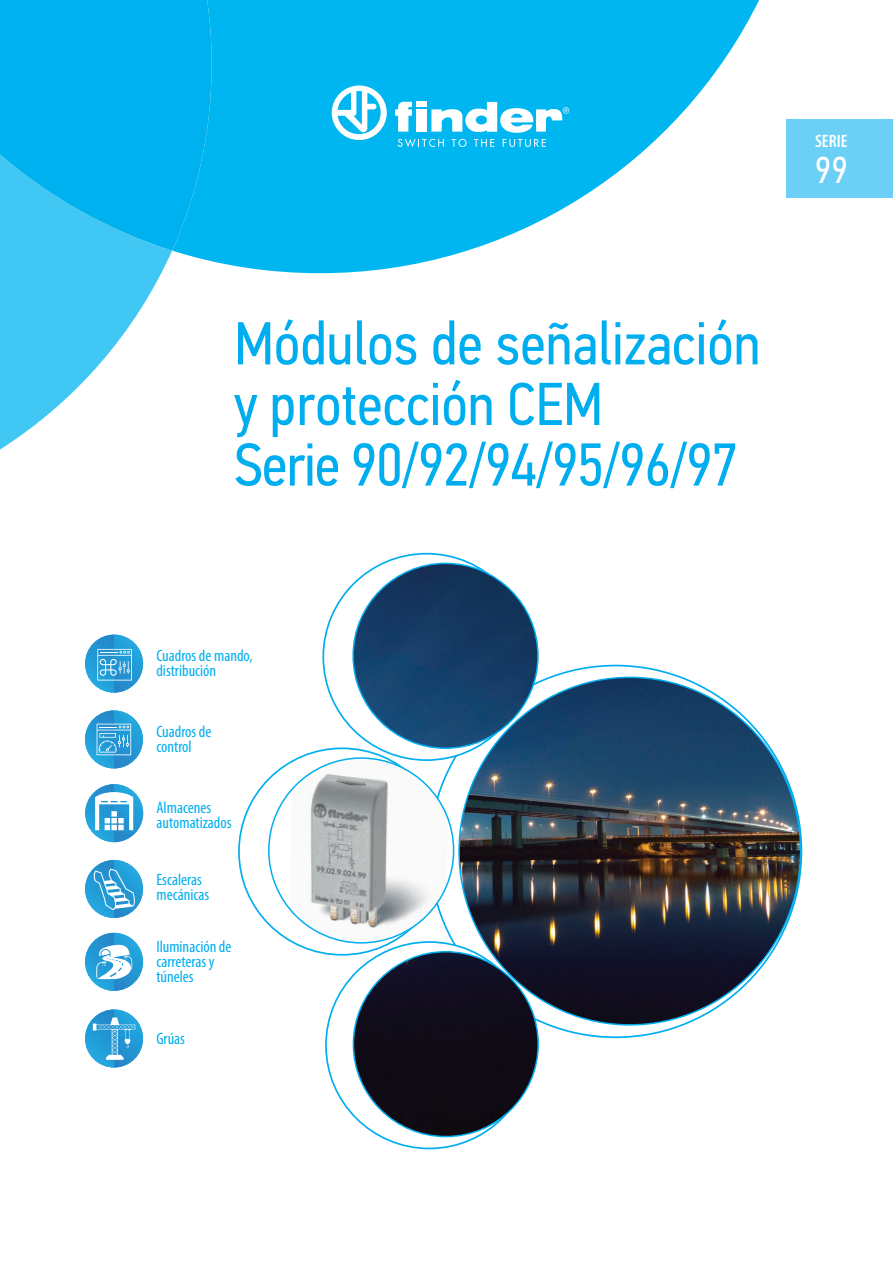
<style>
.page{position:relative;width:893px;height:1263px;background:#fff}
.page>*{position:absolute;margin:0;border:0;box-sizing:border-box;transform-origin:0 0}
.t1{font:60.6px/60.6px "PF Din Text Cond Pro";color:#00aeef}
.t2{font:37.5px "PF Din Text Cond Pro";color:#fff}
.t3{font:600 condensed 18px "Myriad Pro";color:#fff}
.t4{font:condensed 16.5px/15px "Myriad Pro";color:#00aeef}
</style>
<div class="page">
<div style="left:787px;top:119px;width:106px;height:79px;background:#6bcff6"></div>
<svg style="left:173px;top:0;width:586px;height:273px;fill:#00b6f0"></svg>
<svg style="left:0;top:251px;width:172px;height:198px;fill:#40c7f4"></svg>
<svg style="left:0;top:0;width:212px;height:251px;background:#08b4ef"></svg>
<img style="left:85px;top:635px;width:58px;height:58px">
<svg style="left:97px;top:649px;width:35px;height:31px"></svg>
<img style="left:85px;top:710px;width:58px;height:58px">
<svg style="left:97px;top:724px;width:34px;height:31px"></svg>
<img style="left:85px;top:784px;width:58px;height:58px">
<svg style="left:95px;top:792px;width:38px;height:38px"></svg>
<img style="left:85px;top:860px;width:58px;height:58px">
<svg style="left:94px;top:868px;width:41px;height:42px;background:#54afde"></svg>
<img style="left:85px;top:933px;width:58px;height:58px">
<svg style="left:95px;top:943px;width:37px;height:36px"></svg>
<img style="left:85px;top:1009px;width:58px;height:58px">
<svg style="left:93px;top:1017px;width:42px;height:43px;background:#49aadb"></svg>
<svg style="left:547px;top:665px;width:255px;height:373px"></svg>
<svg style="left:238px;top:553px;width:301px;height:596px"></svg>
<img style="left:458px;top:676px;width:343px;height:349px">
<svg style="left:332px;top:85px;width:55px;height:55px"></svg>
<svg style="left:431px;top:102px;width:138px;height:31px"></svg>
<svg style="left:395px;top:102px;width:17px;height:30px"></svg>
<div style="left:416px;top:109px;width:10px;height:23px;background:#fff"></div>
<div style="left:416px;top:102px;width:10px;height:5px;background:#fff"></div>
<svg style="left:398px;top:139px;width:46px;height:8px"></svg>
<svg style="left:452px;top:139px;width:15px;height:8px"></svg>
<svg style="left:474px;top:139px;width:20px;height:8px"></svg>
<svg style="left:503px;top:139px;width:43px;height:8px"></svg>
<h1 class="t1" style="left:234px;top:313px;width:528px">Módulos de señalización y protección CEM<br>Serie 90/92/94/95/96/97</h1>
<p class="t3" style="left:815px;top:130px;width:34px">SЕRIE</p>
<h2 class="t2" style="left:815px;top:148px;width:34px">99</h2>
<p class="t4" style="left:156px;top:648px;width:98px">Cuadros de mando, distribución</p>
<p class="t4" style="left:156px;top:724px;width:57px">Cuadros de control</p>
<p class="t4" style="left:156px;top:800px;width:77px">Almacenes automatizados</p>
<p class="t4" style="left:156px;top:872px;width:54px">Escaleras mecánicas</p>
<p class="t4" style="left:156px;top:939px;width:77px">Iluminación de carreteras y túneles</p>
<p class="t4" style="left:156px;top:1031px;width:30px">Grúas</p>
</div>
